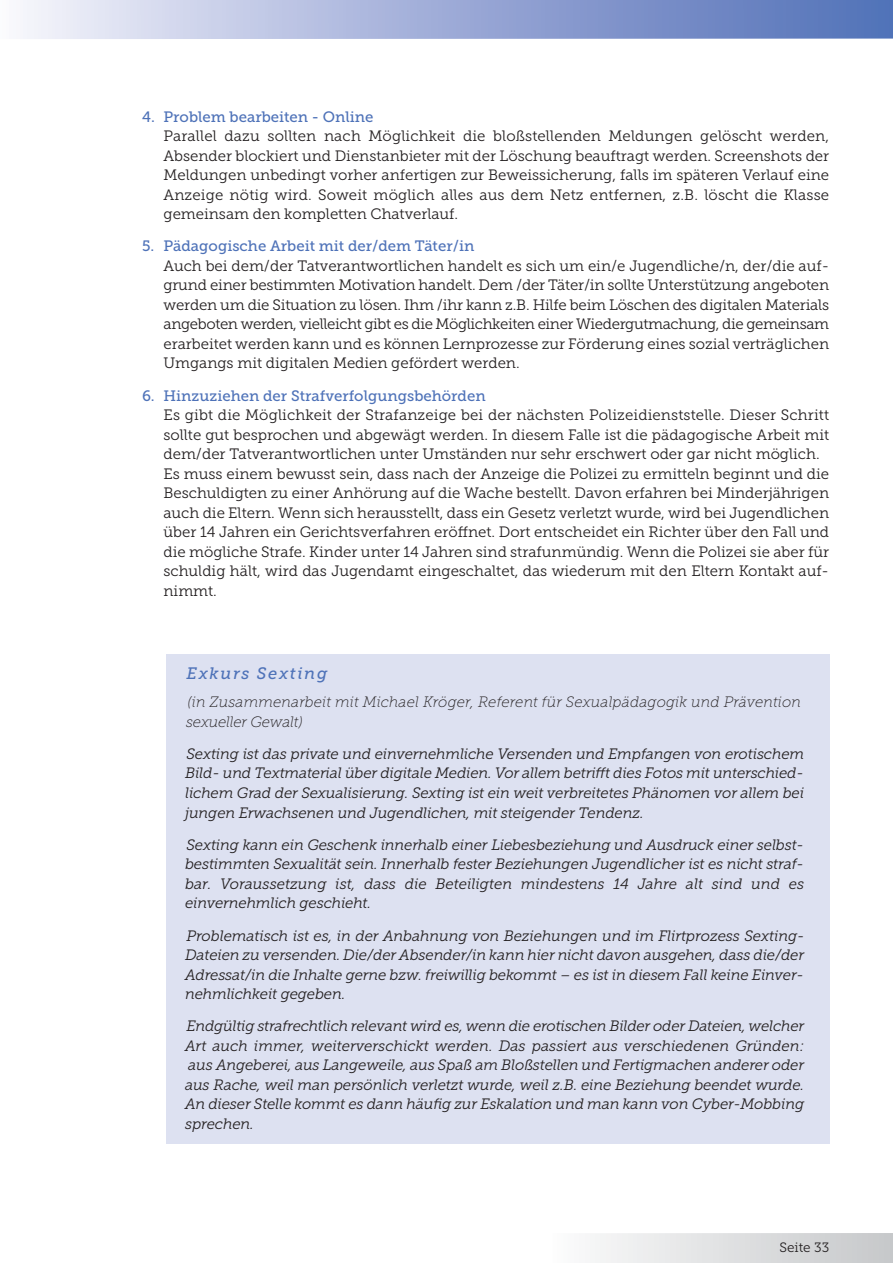
<style>
.page{position:relative;width:893px;height:1263px;background:#fff}
.page>*{position:absolute;margin:0;border:0;box-sizing:border-box;transform-origin:0 0}
.t1{font:italic 16.5px "Museo Slab 500";letter-spacing:.1em;color:#4e72b8}
.t2{font:15px/19.5px "Museo Slab 300";color:#231f20;text-align:justify}
.t3{font:italic 15px/19.5px "Museo Slab 300";letter-spacing:-.01em;color:#231f20;text-align:justify}
.t4{font:15px "Museo Slab 500";color:#4e72b8}
.t5{font:italic 15px/19.5px "Museo Slab 100";letter-spacing:.01em;color:#231f20}
.t6{font:13.5px "Museo Slab 300";color:#231f20}
</style>
<div class="page">
<div style="left:166px;top:655px;width:663px;height:489px;background:#dde1f1"></div>
<div style="left:553px;top:1233px;width:340px;height:30px;background:linear-gradient(to right,#fbfcfc,#c6c8ca)"></div>
<svg style="left:23px;top:0;width:870px;height:39px;background:#9eadd7"></svg>
<p class="t4" style="left:142px;top:111px;width:233px">4. Problem bearbeiten - Online</p>
<p class="t2" style="left:163px;top:128px;width:667px">Parallel dazu sollten nach Möglichkeit die bloßstellenden Meldungen gelöscht werden, Absender blockiert und Dienstanbieter mit der Löschung beauftragt werden. Screenshots der Meldungen unbedingt vorher anfertigen zur Beweissicherung, falls im späteren Verlauf eine Anzeige nötig wird. Soweit möglich alles aus dem Netz entfernen, z.B. löscht die Klasse gemeinsam den kompletten Chatverlauf.</p>
<p class="t4" style="left:142px;top:241px;width:334px">5. Pädagogische Arbeit mit der/dem Täter/in</p>
<p class="t2" style="left:163px;top:257px;width:667px">Auch bei dem/der Tatverantwortlichen handelt es sich um ein/e Jugendliche/n, der/die auf&shy;grund einer bestimmten Motivation handelt. Dem /der Täter/in sollte Unterstützung angeboten werden um die Situation zu lösen. Ihm /ihr kann z.B. Hilfe beim Löschen des digitalen Materials angeboten werden, vielleicht gibt es die Möglichkeiten einer Wiedergutmachung, die gemeinsam erarbeitet werden kann und es können Lernprozesse zur Förderung eines sozial verträglichen Umgangs mit digitalen Medien gefördert werden.</p>
<p class="t4" style="left:142px;top:390px;width:345px">6. Hinzuziehen der Strafverfolgungsbehörden</p>
<p class="t2" style="left:163px;top:407px;width:667px;text-align:left">Es gibt die Möglichkeit der Strafanzeige bei der nächsten Polizeidienststelle. Dieser Schritt sollte gut besprochen und abgewägt werden. In diesem Falle ist die pädagogische Arbeit mit dem/der Tatverantwortlichen unter Umständen nur sehr erschwert oder gar nicht möglich.<br>Es muss einem bewusst sein, dass nach der Anzeige die Polizei zu ermitteln beginnt und die Beschuldigten zu einer Anhörung auf die Wache bestellt. Davon erfahren bei Minderjährigen auch die Eltern. Wenn sich herausstellt, dass ein Gesetz verletzt wurde, wird bei Jugendlichen über 14 Jahren ein Gerichtsverfahren eröffnet. Dort entscheidet ein Richter über den Fall und die mögliche Strafe. Kinder unter 14 Jahren sind strafunmündig. Wenn die Polizei sie aber für schuldig hält, wird das Jugendamt eingeschaltet, das wiederum mit den Eltern Kontakt auf&shy;nimmt.</p>
<p class="t1" style="left:187px;top:664px;width:142px">Exkurs Sexting</p>
<p class="t5" style="left:186px;top:694px;width:616px">(in Zusammenarbeit mit Michael Kröger, Referent für Sexualpädagogik und Prävention sexueller Gewalt)</p>
<p class="t3" style="left:185px;top:745px;width:621px">Sexting ist das private und einvernehmliche Versenden und Empfangen von erotischem Bild- und Textmaterial über digitale Medien. Vor allem betrifft dies Fotos mit unterschied - lichem Grad der Sexualisierung. Sexting ist ein weit verbreitetes Phänomen vor allem bei jungen Erwachsenen und Jugendlichen, mit steigender Tendenz.</p>
<p class="t3" style="left:185px;top:836px;width:621px">Sexting kann ein Geschenk innerhalb einer Liebesbeziehung und Ausdruck einer selbst&shy;bestimmten Sexualität sein. Innerhalb fester Beziehungen Jugendlicher ist es nicht straf&shy;bar. Voraussetzung ist, dass die Beteiligten mindestens 14 Jahre alt sind und es einvernehmlich geschieht.</p>
<p class="t3" style="left:185px;top:927px;width:621px">Problematisch ist es, in der Anbahnung von Beziehungen und im Flirtprozess Sexting-Dateien zu versenden. Die/der Absender/in kann hier nicht davon ausgehen, dass die/der Adressat/in die Inhalte gerne bzw. freiwillig bekommt – es ist in diesem Fall keine Einver&shy;nehmlichkeit gegeben.</p>
<p class="t3" style="left:185px;top:1018px;width:621px">Endgültig strafrechtlich relevant wird es, wenn die erotischen Bilder oder Dateien, welcher Art auch immer, weiterverschickt werden. Das passiert aus verschiedenen Gründen: aus Angeberei, aus Langeweile, aus Spaß am Bloßstellen und Fertigmachen anderer oder aus Rache, weil man persönlich verletzt wurde, weil z.B. eine Beziehung beendet wurde.<br>An dieser Stelle kommt es dann häufig zur Eskalation und man kann von Cyber-Mobbing sprechen.</p>
<p class="t6" style="left:779px;top:1243px;width:51px">Seite 33</p>
</div>
